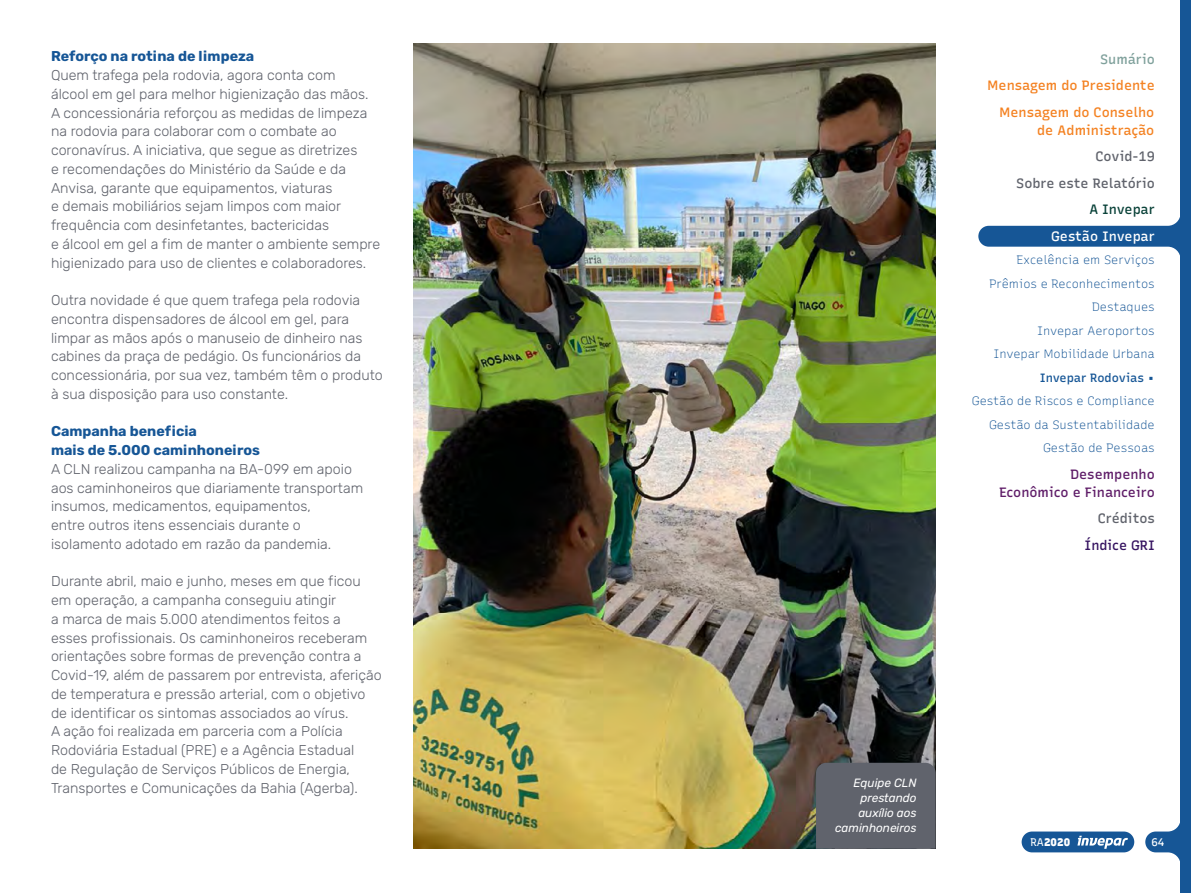
<style>
.page{position:relative;width:1191px;height:893px;background:#fff}
.page>*{position:absolute;margin:0;border:0;box-sizing:border-box;transform-origin:0 0}
.t1{font:300 14.25px/18.8px "Rubik";color:#60636c}
.t2{font:300 14.25px/18.8px "Rubik";color:#165696}
.t3{font:300 13.5px/26.5px "Recursive Sans Linear";color:#f48222;text-align:right}
.t4{font:300 13.5px/26.5px "Recursive Sans Linear";color:#60636c;text-align:right}
.t5{font:300 13.5px/18px "Recursive Sans Linear";color:#601e69;text-align:right}
.t6{font:300 13.5px "Recursive Sans Linear";color:#fff}
.t7{font:300 13.5px "Recursive Sans Linear";color:#361461}
.t8{font:300 13.5px "Recursive Sans Linear";letter-spacing:-.005em;color:#0b433a}
.t9{font:300 13.5px "Recursive Sans Linear";color:#80a19c}
.t10{font:300 12px/23.5px "Recursive Sans Linear";color:#165696;text-align:right}
.t11{font:italic 300 12px/15px "Rubik";color:#fff;text-align:right}
.t12{font:300 10.95px "Recursive Sans Linear";letter-spacing:.01em;color:#fff}
</style>
<div class="page">
<div style="left:1180px;top:0;width:11px;height:893px;background:#165696"></div>
<div style="left:1021px;top:831px;width:113px;height:21px;background:#165696;border-radius:10px"></div>
<svg style="left:1077px;top:836px;width:51px;height:13px"></svg>
<svg style="left:1145px;top:823px;width:35px;height:38px"></svg>
<svg style="left:978px;top:217px;width:202px;height:39px"></svg>
<img style="left:413px;top:44px;width:522px;height:805px">
<div style="left:816px;top:763px;width:119px;height:86px;background:#60636c"></div>
<p class="t2" style="left:51px;top:47px;width:205px">Reforço na rotina de limpeza</p>
<p class="t1" style="left:51px;top:66px;width:331px">Quem trafega pela rodovia, agora conta com<br>álcool em gel para melhor higienização das mãos.<br>A concessionária reforçou as medidas de limpeza na rodovia para colaborar com o combate ao coronavírus. A iniciativa, que segue as diretrizes<br>e recomendações do Ministério da Saúde e da Anvisa, garante que equipamentos, viaturas<br>e demais mobiliários sejam limpos com maior frequência com desinfetantes, bactericidas<br>e álcool em gel a fim de manter o ambiente sempre higienizado para uso de clientes e colaboradores.</p>
<p class="t1" style="left:51px;top:291px;width:333px">Outra novidade é que quem trafega pela rodovia encontra dispensadores de álcool em gel, para limpar as mãos após o manuseio de dinheiro nas cabines da praça de pedágio. Os funcionários da concessionária, por sua vez, também têm o produto à sua disposição para uso constante.</p>
<p class="t2" style="left:51px;top:422px;width:210px">Campanha beneficia<br>mais de 5.000 caminhoneiros</p>
<p class="t1" style="left:51px;top:460px;width:314px">A CLN realizou campanha na BA-099 em apoio aos caminhoneiros que diariamente transportam insumos, medicamentos, equipamentos,<br>entre outros itens essenciais durante o isolamento adotado em razão da pandemia.</p>
<p class="t1" style="left:51px;top:572px;width:332px">Durante abril, maio e junho, meses em que ficou em operação, a campanha conseguiu atingir<br>a marca de mais 5.000 atendimentos feitos a<br>esses profissionais. Os caminhoneiros receberam orientações sobre formas de prevenção contra a Covid-19, além de passarem por entrevista, aferição de temperatura e pressão arterial, com o objetivo de identificar os sintomas associados ao vírus.<br>A ação foi realizada em parceria com a Polícia Rodoviária Estadual (PRE) e a Agência Estadual<br>de Regulação de Serviços Públicos de Energia, Transportes e Comunicações da Bahia (Agerba).</p>
<p class="t9" style="left:1100px;top:49px;width:56px">Sumário</p>
<p class="t3" style="left:987px;top:72px;width:169px">Mensagem do Presidente<br>Mensagem do Conselho</p>
<p class="t3" style="left:1037px;top:116px;width:119px">de Administração</p>
<p class="t4" style="left:1016px;top:143px;width:140px">Covid-19<br>Sobre este Relatório</p>
<p class="t8" style="left:1089px;top:199px;width:67px">A Invepar</p>
<p class="t6" style="left:1051px;top:226px;width:105px">Gestão Invepar</p>
<p class="t10" style="left:972px;top:248px;width:184px">Excelência em Serviços<br>Prêmios e Reconhecimentos<br>Destaques<br>Invepar Aeroportos<br>Invepar Mobilidade Urbana<br>Invepar Rodovias •<br>Gestão de Riscos e Compliance<br>Gestão da Sustentabilidade<br>Gestão de Pessoas</p>
<p class="t5" style="left:999px;top:465px;width:157px">Desempenho<br>Econômico e Financeiro</p>
<p class="t4" style="left:1097px;top:505px;width:58px">Créditos</p>
<p class="t7" style="left:1084px;top:535px;width:72px">Índice GRI</p>
<p class="t11" style="left:835px;top:775px;width:83px">Equipe CLN prestando auxílio aos caminhoneiros</p>
<p class="t12" style="left:1030px;top:833px;width:41px">RA2020</p>
<p class="t12" style="left:1151px;top:833px;width:14px">64</p>
</div>
